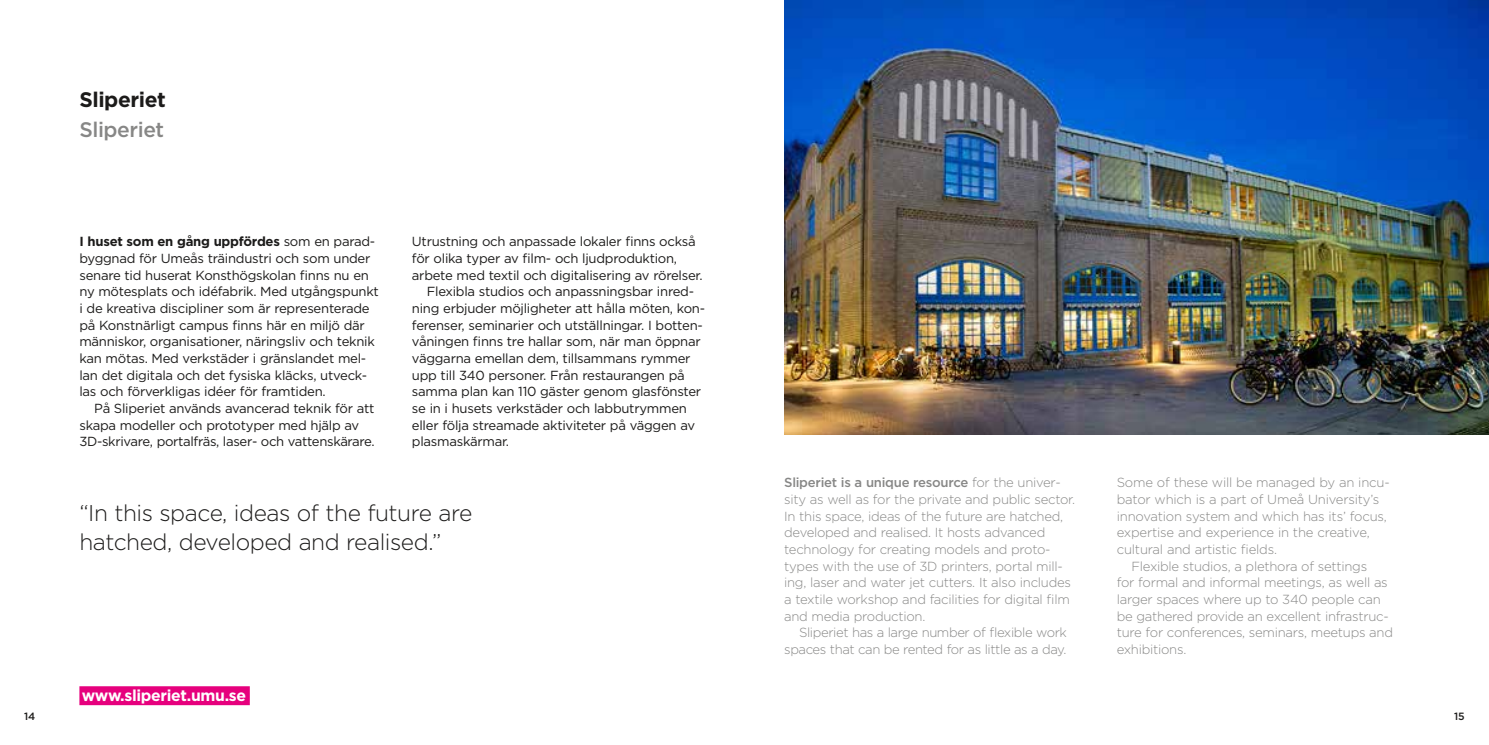
<style>
.page{position:relative;width:1489px;height:745px;background:#fff}
.page>*{position:absolute;margin:0;border:0;box-sizing:border-box;transform-origin:0 0}
.t1{font:300 22.75px/28.9px "Gotham 20";color:#1c1b1a}
.t2{font:700 21px "Gotham 20";color:#1c1b1a}
.t3{font:500 21px "Gotham 20";color:#878786}
.t4{font:700 15.75px "Gotham 20";color:#fff}
.t5{font:13.12px/16.6px "Gotham 20";color:#1c1b1a}
.t6{font:300 13.12px/16.6px "Gotham 20";color:#878786}
.t7{font:500 10.5px "Gotham 20";color:#1c1b1a}
.s1{font-weight:700}
.s2{font-weight:500}
</style>
<div class="page">
<img style="left:784px;top:0;width:704px;height:434px">
<div style="left:79px;top:685px;width:171px;height:19px;background:#e6007d"></div>
<h2 class="t2" style="left:79px;top:86px;width:88px">Sliperiet</h2>
<h2 class="t3" style="left:79px;top:116px;width:86px">Sliperiet</h2>
<p class="t5" style="left:79px;top:233px;width:300px"><span class="s1">I huset som en gång uppfördes</span> som en parad&shy;byggnad för Umeås träindustri och som under senare tid huserat Konsthögskolan finns nu en ny mötesplats och idéfabrik. Med utgångspunkt i de kreativa discipliner som är representerade på Konstnärligt campus finns här en miljö där människor, organisationer, näringsliv och teknik kan mötas. Med verkstäder i gränslandet mel&shy;lan det digitala och det fysiska kläcks, utveck&shy;las och förverkligas idéer för framtiden.</p>
<p class="t5" style="left:79px;top:399px;width:296px;text-indent:15px">På Sliperiet används avancerad teknik för att skapa modeller och prototyper med hjälp av<br>3D-skrivare, portalfräs, laser- och vattenskärare.</p>
<p class="t5" style="left:412px;top:233px;width:285px">Utrustning och anpassade lokaler finns också</p>
<p class="t5" style="left:412px;top:250px;width:266px">för olika typer av film- och ljudproduktion,</p>
<p class="t5" style="left:412px;top:266px;width:292px">arbete med textil och digitalisering av rörelser.</p>
<p class="t5" style="left:427px;top:283px;width:268px">Flexibla studios och anpassningsbar inred-</p>
<p class="t5" style="left:412px;top:299px;width:294px">ning erbjuder möjligheter att hålla möten, kon-</p>
<p class="t5" style="left:412px;top:316px;width:292px">ferenser, seminarier och utställningar. I botten-</p>
<p class="t5" style="left:412px;top:333px;width:290px">våningen finns tre hallar som, när man öppnar</p>
<p class="t5" style="left:412px;top:349px;width:280px">väggarna emellan dem, tillsammans rymmer</p>
<p class="t5" style="left:412px;top:366px;width:274px">upp till 340 personer. Från restaurangen på</p>
<p class="t5" style="left:412px;top:383px;width:290px">samma plan kan 110 gäster genom glasfönster</p>
<p class="t5" style="left:412px;top:399px;width:276px">se in i husets verkstäder och labbutrymmen</p>
<p class="t5" style="left:412px;top:416px;width:284px">eller följa streamade aktiviteter på väggen av</p>
<p class="t5" style="left:412px;top:432px;width:98px">plasmaskärmar.</p>
<h1 class="t1" style="left:79px;top:497px;width:394px">“In this space, ideas of the future are hatched, developed and realised.”</h1>
<p class="t4" style="left:82px;top:684px;width:165px">www.sliperiet.umu.se</p>
<p class="t6" style="left:784px;top:473px;width:292px"><span class="s2">Sliperiet is a unique resource</span> for the univer&shy;sity as well as for the private and public sector.<br>In this space, ideas of the future are hatched, developed and realised. It hosts advanced technology for creating models and proto&shy;types with the use of 3D printers, portal mill&shy;ing, laser and water jet cutters. It also includes a textile workshop and facilities for digital film and media production.</p>
<p class="t6" style="left:784px;top:623px;width:284px;text-align:right">Sliperiet has a large number of flexible work spaces that can be rented for as little as a day.</p>
<p class="t6" style="left:1116px;top:474px;width:274px">Some of these will be managed by an incu-</p>
<p class="t6" style="left:1116px;top:490px;width:264px">bator which is a part of Umeå University’s</p>
<p class="t6" style="left:1116px;top:507px;width:271px">innovation system and which has its’ focus,</p>
<p class="t6" style="left:1116px;top:523px;width:254px">expertise and experience in the creative,</p>
<p class="t6" style="left:1116px;top:540px;width:161px">cultural and artistic fields.</p>
<p class="t6" style="left:1131px;top:557px;width:237px">Flexible studios, a plethora of settings</p>
<p class="t6" style="left:1116px;top:573px;width:272px">for formal and informal meetings, as well as</p>
<p class="t6" style="left:1116px;top:590px;width:265px">larger spaces where up to 340 people can</p>
<p class="t6" style="left:1116px;top:607px;width:273px">be gathered provide an excellent infrastruc-</p>
<p class="t6" style="left:1116px;top:623px;width:277px">ture for conferences, seminars, meetups and</p>
<p class="t6" style="left:1116px;top:640px;width:71px">exhibitions.</p>
<p class="t7" style="left:24px;top:709px;width:12px">14</p>
<p class="t7" style="left:1453px;top:709px;width:12px">15</p>
</div>
